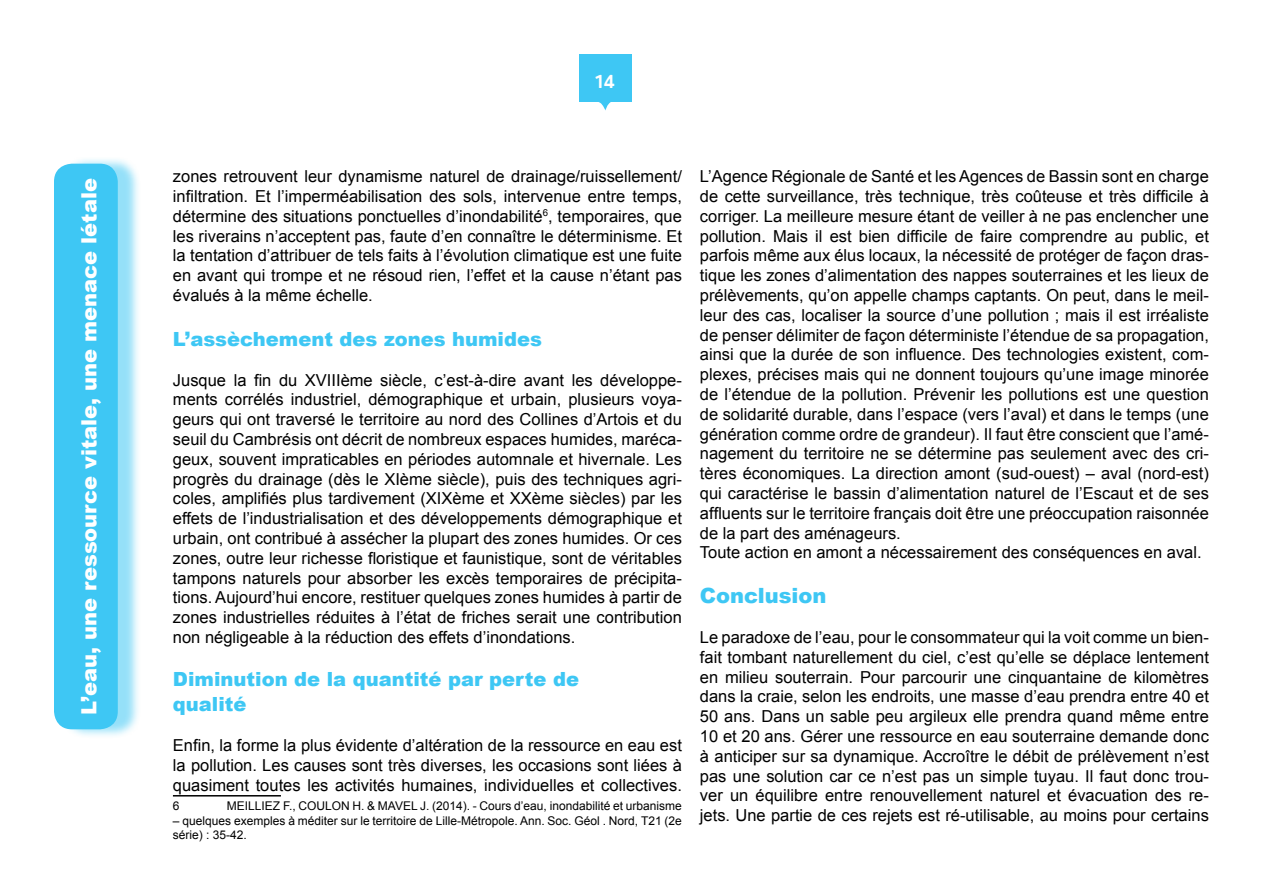
<style>
.page{position:relative;width:1263px;height:893px;background:#fff}
.page>*{position:absolute;margin:0;border:0;box-sizing:border-box;transform-origin:0 0}
.t1{font:24.75px "RNPC";color:#fff}
.t2{font:900 21px "Arial";color:#fff}
.t3{font:900 21px "Arial";color:#3ec7f4}
.t4{font:900 19.5px/25.2px "Arial";color:#3ec7f4}
.t5{font:16.5px/19.8px "Arial";color:#000;text-align:justify}
.t6{font:12px/14.4px "Arial";color:#000}
</style>
<div class="page">
<hr style="left:173px;top:795px;width:108px;height:1px;background:#000">
<div style="left:60px;top:157px;width:81px;height:581px;background:#3ec7f4;opacity:.55"></div>
<div style="left:54px;top:164px;width:64px;height:565px;background:#3ec7f4;border-radius:18px"></div>
<svg style="left:599px;top:102px;width:12px;height:9px"></svg>
<div style="left:579px;top:54px;width:52px;height:48px;background:#3ec7f4"></div>
<p class="t2" style="left:74px;top:715px;width:538px;rotate:-90deg">L’eau, une ressource vitale, une menace létale</p>
<h1 class="t1" style="left:596px;top:67px;width:21px">14</h1>
<p class="t5" style="left:173px;top:167px;width:510px">zones retrouvent leur dynamisme naturel de drainage/ruissellement/ infiltration. Et l’imperméabilisation des sols, intervenue entre temps, détermine des situations ponctuelles d’inondabilité<sup>6</sup>, temporaires, que les riverains n’acceptent pas, faute d’en connaître le déterminisme. Et la tentation d’attribuer de tels faits à l’évolution climatique est une fuite en avant qui trompe et ne résoud rien, l’effet et la cause n’étant pas évalués à la même échelle.</p>
<p class="t4" style="left:173px;top:326px;width:371px">L’assèchement des zones humides</p>
<p class="t5" style="left:173px;top:370px;width:510px">Jusque la fin du XVIIIème siècle, c’est-à-dire avant les développe&shy;ments corrélés industriel, démographique et urbain, plusieurs voya&shy;geurs qui ont traversé le territoire au nord des Collines d’Artois et du seuil du Cambrésis ont décrit de nombreux espaces humides, maréca&shy;geux, souvent impraticables en périodes automnale et hivernale. Les progrès du drainage (dès le XIème siècle), puis des techniques agri&shy;coles, amplifiés plus tardivement (XIXème et XXème siècles) par les effets de l’industrialisation et des développements démographique et urbain, ont contribué à assécher la plupart des zones humides. Or ces zones, outre leur richesse floristique et faunistique, sont de véritables tampons naturels pour absorber les excès temporaires de précipita&shy;tions. Aujourd’hui encore, restituer quelques zones humides à partir de zones industrielles réduites à l’état de friches serait une contribution non négligeable à la réduction des effets d’inondations.</p>
<p class="t4" style="left:173px;top:666px;width:408px">Diminution de la quantité par perte de qualité</p>
<p class="t5" style="left:173px;top:735px;width:510px">Enfin, la forme la plus évidente d’altération de la ressource en eau est la pollution. Les causes sont très diverses, les occasions sont liées à quasiment toutes les activités humaines, individuelles et collectives.</p>
<p class="t6" style="left:173px;top:799px;width:8px">6</p>
<p class="t6" style="left:227px;top:799px;width:456px">MEILLIEZ F., COULON H. &amp; MAVEL J. (2014). - Cours d’eau, inondabilité et urbanisme</p>
<p class="t6" style="left:173px;top:813px;width:510px">– quelques exemples à méditer sur le territoire de Lille-Métropole. Ann. Soc. Géol . Nord, T21 (2e série) : 35-42.</p>
<p class="t5" style="left:700px;top:167px;width:510px;text-align:left">L’Agence Régionale de Santé et les Agences de Bassin sont en charge de cette surveillance, très technique, très coûteuse et très difficile à corriger. La meilleure mesure étant de veiller à ne pas enclencher une pollution. Mais il est bien difficile de faire comprendre au public, et parfois même aux élus locaux, la nécessité de protéger de façon dras&shy;tique les zones d’alimentation des nappes souterraines et les lieux de prélèvements, qu’on appelle champs captants. On peut, dans le meil&shy;leur des cas, localiser la source d’une pollution ; mais il est irréaliste de penser délimiter de façon déterministe l’étendue de sa propagation, ainsi que la durée de son influence. Des technologies existent, com&shy;plexes, précises mais qui ne donnent toujours qu’une image minorée de l’étendue de la pollution. Prévenir les pollutions est une question de solidarité durable, dans l’espace (vers l’aval) et dans le temps (une génération comme ordre de grandeur). Il faut être conscient que l’amé&shy;nagement du territoire ne se détermine pas seulement avec des cri&shy;tères économiques. La direction amont (sud-ouest) – aval (nord-est) qui caractérise le bassin d’alimentation naturel de l’Escaut et de ses affluents sur le territoire français doit être une préoccupation raisonnée de la part des aménageurs.<br>Toute action en amont a nécessairement des conséquences en aval.</p>
<p class="t3" style="left:700px;top:581px;width:128px">Conclusion</p>
<p class="t5" style="left:700px;top:627px;width:510px">Le paradoxe de l’eau, pour le consommateur qui la voit comme un bien&shy;fait tombant naturellement du ciel, c’est qu’elle se déplace lentement en milieu souterrain. Pour parcourir une cinquantaine de kilomètres dans la craie, selon les endroits, une masse d’eau prendra entre 40 et 50 ans. Dans un sable peu argileux elle prendra quand même entre 10 et 20 ans. Gérer une ressource en eau souterraine demande donc à anticiper sur sa dynamique. Accroître le débit de prélèvement n’est pas une solution car ce n’est pas un simple tuyau. Il faut donc trou&shy;ver un équilibre entre renouvellement naturel et évacuation des re&shy;jets. Une partie de ces rejets est ré-utilisable, au moins pour certains</p>
</div>
